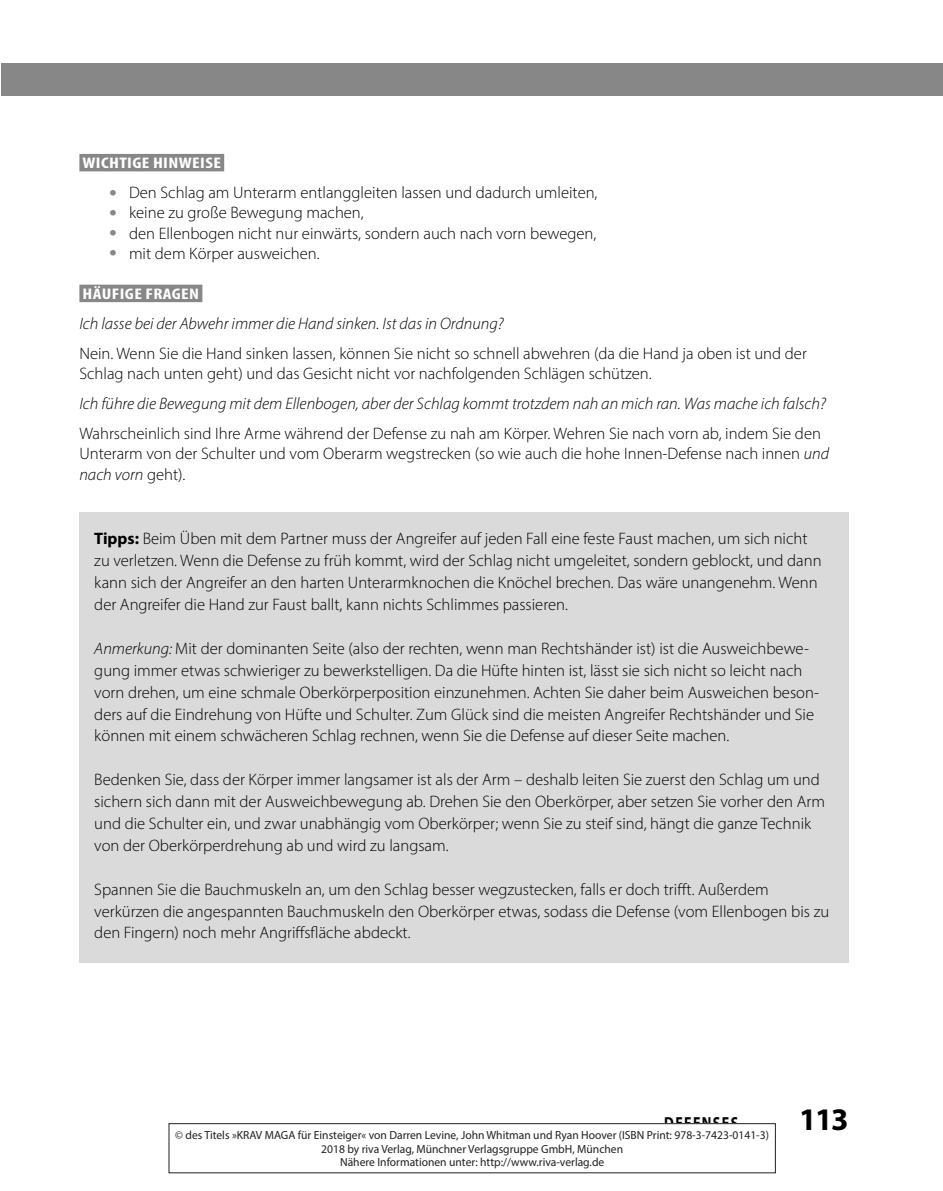
<style>
.page{position:relative;width:943px;height:1191px;background:#fff}
.page>*{position:absolute;margin:0;border:0;box-sizing:border-box;transform-origin:0 0}
.t1{font:700 31.5px "Myriad Pro";color:#000}
.t2{font:700 17.5px "Myriad Pro";letter-spacing:.1em;color:#000;scale:.8 1}
.t3{font:300 16.62px/21.9px "Myriad Pro";color:#000}
.t4{font:italic 300 16.62px "Myriad Pro";color:#000}
.t5{font:700 condensed 15.4px "Myriad Pro";letter-spacing:.02em;color:#fff;scale:1.25 1}
.t6{font:11.72px/13.8px "Myriad Pro";color:#231f20;text-align:center}
.s1{font-size:31.5px;color:#878787}
.s2{font-style:italic}
.s3{font-weight:700}
</style>
<div class="page">
<div style="left:1px;top:63px;width:942px;height:33px;background:#878787"></div>
<div style="left:79px;top:154px;width:145px;height:17px;background:#878787"></div>
<div style="left:79px;top:285px;width:123px;height:17px;background:#878787"></div>
<div style="left:79px;top:512px;width:769px;height:122px;background:#dadada"></div>
<div style="left:79px;top:621px;width:769px;height:144px;background:#dadada"></div>
<div style="left:79px;top:753px;width:769px;height:121px;background:#dadada"></div>
<div style="left:79px;top:862px;width:769px;height:100px;background:#dadada"></div>
<div style="left:168px;top:1123px;width:607px;height:50px;border:1px solid #231f20"></div>
<p class="t5" style="left:82px;top:153px;width:112px">WICHTIGE HINWEISE</p>
<p class="t3" style="left:109px;top:182px;width:490px"><span class="s1">•</span> Den Schlag am Unterarm entlanggleiten lassen und dadurch umleiten,</p>
<p class="t3" style="left:109px;top:202px;width:256px"><span class="s1">•</span> keine zu große Bewegung machen,</p>
<p class="t3" style="left:109px;top:222px;width:488px"><span class="s1">•</span> den Ellenbogen nicht nur einwärts, sondern auch nach vorn bewegen,</p>
<p class="t3" style="left:109px;top:242px;width:212px"><span class="s1">•</span> mit dem Körper ausweichen.</p>
<p class="t5" style="left:83px;top:284px;width:95px">HÄUFIGE FRAGEN</p>
<p class="t4" style="left:79px;top:313px;width:426px">Ich lasse bei der Abwehr immer die Hand sinken. Ist das in Ordnung?</p>
<p class="t3" style="left:79px;top:343px;width:729px;line-height:20.1px">Nein. Wenn Sie die Hand sinken lassen, können Sie nicht so schnell abwehren (da die Hand ja oben ist und der<br>Schlag nach unten geht) und das Gesicht nicht vor nachfolgenden Schlägen schützen.</p>
<p class="t4" style="left:79px;top:394px;width:748px">Ich führe die Bewegung mit dem Ellenbogen, aber der Schlag kommt trotzdem nah an mich ran. Was mache ich falsch?</p>
<p class="t3" style="left:79px;top:423px;width:751px;line-height:20.1px">Wahrscheinlich sind Ihre Arme während der Defense zu nah am Körper. Wehren Sie nach vorn ab, indem Sie den<br>Unterarm von der Schulter und vom Oberarm wegstrecken (so wie auch die hohe Innen-Defense nach innen <span class="s2">und nach vorn</span> geht).</p>
<p class="t3" style="left:94px;top:528px;width:729px"><span class="s3">TIPPS:</span> Beim Üben mit dem Partner muss der Angreifer auf jeden Fall eine feste Faust machen, um sich nicht zu verletzen. Wenn die Defense zu früh kommt, wird der Schlag nicht umgeleitet, sondern geblockt, und dann kann sich der Angreifer an den harten Unterarmknochen die Knöchel brechen. Das wäre unangenehm. Wenn der Angreifer die Hand zur Faust ballt, kann nichts Schlimmes passieren.</p>
<p class="t3" style="left:94px;top:637px;width:726px"><span class="s2">Anmerkung:</span> Mit der dominanten Seite (also der rechten, wenn man Rechtshänder ist) ist die Ausweichbewe&shy;gung immer etwas schwieriger zu bewerkstelligen. Da die Hüfte hinten ist, lässt sie sich nicht so leicht nach vorn drehen, um eine schmale Oberkörperposition einzunehmen. Achten Sie daher beim Ausweichen beson&shy;ders auf die Eindrehung von Hüfte und Schulter. Zum Glück sind die meisten Angreifer Rechtshänder und Sie können mit einem schwächeren Schlag rechnen, wenn Sie die Defense auf dieser Seite machen.</p>
<p class="t3" style="left:94px;top:768px;width:732px">Bedenken Sie, dass der Körper immer langsamer ist als der Arm – deshalb leiten Sie zuerst den Schlag um und sichern sich dann mit der Ausweichbewegung ab. Drehen Sie den Oberkörper, aber setzen Sie vorher den Arm und die Schulter ein, und zwar unabhängig vom Oberkörper; wenn Sie zu steif sind, hängt die ganze Technik von der Oberkörperdrehung ab und wird zu langsam.</p>
<p class="t3" style="left:94px;top:878px;width:736px">Spannen Sie die Bauchmuskeln an, um den Schlag besser wegzustecken, falls er doch trifft. Außerdem verkürzen die angespannten Bauchmuskeln den Oberkörper etwas, sodass die Defense (vom Ellenbogen bis zu den Fingern) noch mehr Angriffsfläche abdeckt.</p>
<p class="t2" style="left:664px;top:1112px;width:94px">DEFENSES</p>
<h1 class="t1" style="left:799px;top:1099px;width:51px">113</h1>
<p class="t6" style="left:175px;top:1127px;width:595px">© des Titels »KRAV MAGA für Einsteiger« von Darren Levine, John Whitman und Ryan Hoover (ISBN Print: 978-3-7423-0141-3)<br>2018 by riva Verlag, Münchner Verlagsgruppe GmbH, München<br>Nähere Informationen unter: http://www.riva-verlag.de</p>
</div>
